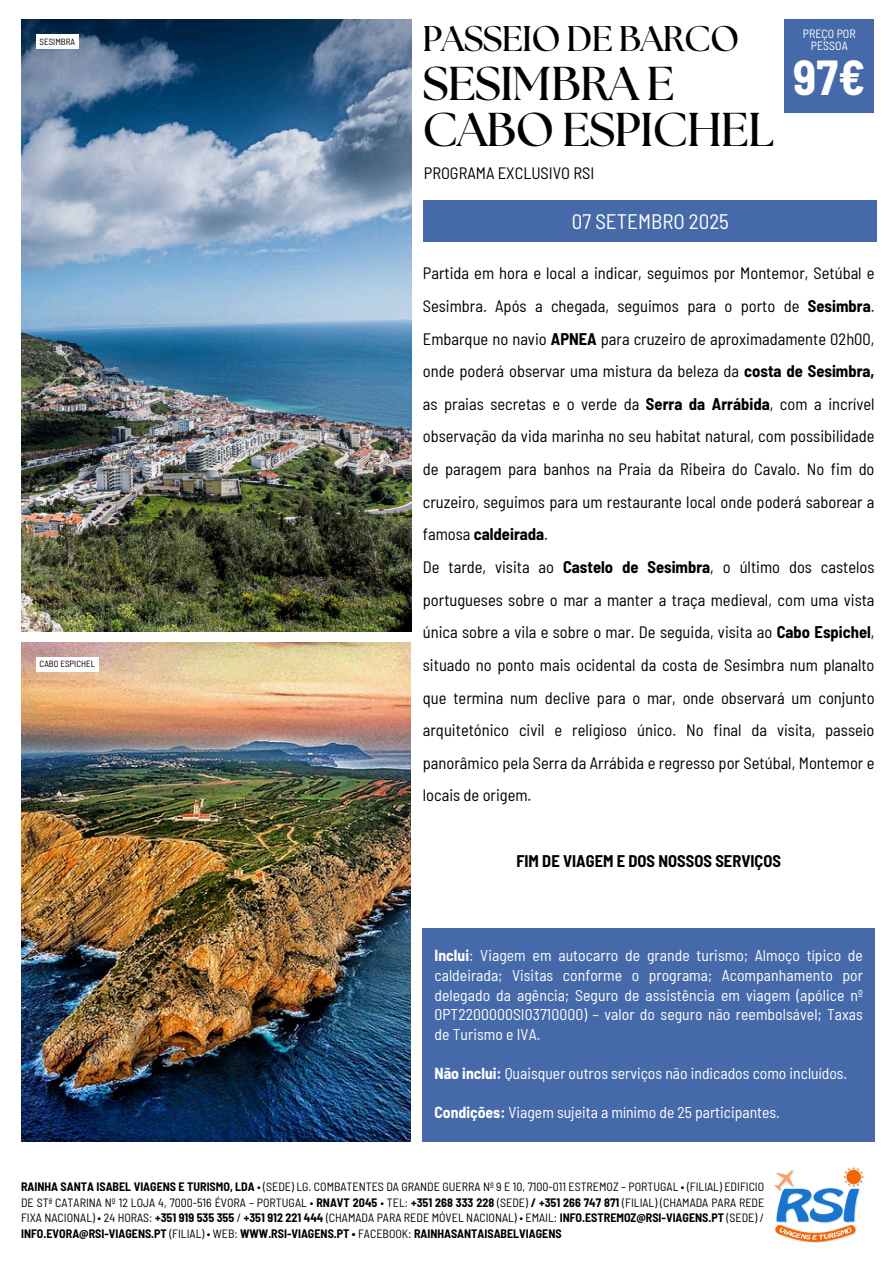
<style>
.page{position:relative;width:894px;height:1264px;background:#fff}
.page>*{position:absolute;margin:0;border:0;box-sizing:border-box;transform-origin:0 0}
.t1{font:700 semi-condensed 48px "Barlow";color:#fff}
.t2{font:700 47.4px/45.3px "The Seasons";letter-spacing:-.02em;color:#000}
.t3{font:700 35.55px "The Seasons";letter-spacing:-.02em;color:#000}
.t4{font:semi-condensed 21px "Barlow";color:#fff}
.t5{font:semi-condensed 16.5px/32.7px "Barlow";color:#000}
.t6{font:700 semi-condensed 16.5px "Barlow";color:#000}
.t7{font:semi-condensed 15.6px/19.6px "Barlow";color:#fff;text-align:justify}
.t8{font:semi-condensed 12px/15.8px "Barlow";color:#000;text-align:justify}
.t9{font:semi-condensed 12px/11.2px "Barlow";color:#fff;text-align:center}
.t10{font:semi-condensed 9px "Barlow";color:#000}
.s1{font-weight:700}
</style>
<div class="page">
<img style="left:774px;top:1167px;width:90px;height:75px">
<div style="left:784px;top:19px;width:89px;height:93px;background:#4669aa"></div>
<div style="left:424px;top:201px;width:452px;height:41px;background:#4669aa"></div>
<div style="left:422px;top:928px;width:452px;height:214px;background:#4669aa"></div>
<img style="left:22px;top:19px;width:389px;height:612px">
<img style="left:21px;top:643px;width:389px;height:498px">
<div style="left:36px;top:35px;width:43px;height:14px;background:#fff"></div>
<div style="left:36px;top:657px;width:63px;height:14px;background:#fff"></div>
<h3 class="t10" style="left:40px;top:36px;width:37px">SESIMBRA</h3>
<h6 class="t10" style="left:40px;top:658px;width:57px">CABO ESPICHEL</h6>
<h6 class="t3" style="left:422px;top:23px;width:318px">PASSEIO DE BARCO</h6>
<h4 class="t2" style="left:422px;top:63px;width:353px">SESIMBRA E<br>CABO ESPICHEL</h4>
<h6 class="t5" style="left:424px;top:156px;width:172px">PROGRAMA EXCLUSIVO RSI</h6>
<p class="t4" style="left:571px;top:208px;width:158px">07 SETEMBRO 2025</p>
<p class="t9" style="left:802px;top:28px;width:54px">PREÇO POR<br>PESSOA</p>
<p class="t1" style="left:793px;top:47px;width:73px">97€</p>
<p class="t5" style="left:423px;top:256px;width:453px">Partida em hora e local a indicar, seguimos por Montemor, Setúbal e Sesimbra. Após a chegada, seguimos para o porto de <span class="s1">Sesimbra</span>.<br>Embarque no navio <span class="s1">APNEA</span> para cruzeiro de aproximadamente 02h00, onde poderá observar uma mistura da beleza da <span class="s1">costa de Sesimbra, </span>as praias secretas e o verde da <span class="s1">Serra da Arrábida</span>, com a incrível observação da vida marinha no seu habitat natural, com possibilidade de paragem para banhos na Praia da Ribeira do Cavalo. No fim do cruzeiro, seguimos para um restaurante local onde poderá saborear a famosa <span class="s1">caldeirada</span>.<br>De tarde, visita ao <span class="s1">Castelo de Sesimbra</span>, o último dos castelos portugueses sobre o mar a manter a traça medieval, com uma vista única sobre a vila e sobre o mar. De seguida, visita ao <span class="s1">Cabo Espichel</span>, situado no ponto mais ocidental da costa de Sesimbra num planalto que termina num declive para o mar, onde observará um conjunto arquitetónico civil e religioso único. No final da visita, passeio panorâmico pela Serra da Arrábida e regresso por Setúbal, Montemor e locais de origem.</p>
<p class="t6" style="left:516px;top:850px;width:266px">FIM DE VIAGEM E DOS NOSSOS SERVIÇOS</p>
<p class="t7" style="left:434px;top:945px;width:430px"><span class="s1">Inclui</span>: Viagem em autocarro de grande turismo; Almoço típico de caldeirada; Visitas conforme o programa; Acompanhamento por delegado da agência; Seguro de assistência em viagem (apólice nº 0PT2200000SI03710000) – valor do seguro não reembolsável; Taxas de Turismo e IVA.</p>
<h2 class="t7" style="left:434px;top:1062px;width:414px"><span class="s1">Não inclui:</span> Quaisquer outros serviços não indicados como incluídos.</h2>
<h1 class="t7" style="left:434px;top:1102px;width:347px"><span class="s1">Condições:</span> Viagem sujeita a mínimo de 25 participantes.</h1>
<h5 class="t8" style="left:21px;top:1178px;width:744px"><span class="s1">RAINHA SANTA ISABEL VIAGENS E TURISMO, LDA</span> • (SEDE) LG. COMBATENTES DA GRANDE GUERRA Nº 9 E 10, 7100-011 ESTREMOZ – PORTUGAL • (FILIAL) EDIFICIO DE STª CATARINA Nº 12 LOJA 4, 7000-516 ÉVORA – PORTUGAL • <span class="s1">RNAVT 2045</span> • TEL: <span class="s1">+351 268 333 228</span> (SEDE) <span class="s1">/ +351 266 747 871</span> (FILIAL) (CHAMADA PARA REDE FIXA NACIONAL) • 24 HORAS: <span class="s1">+351 919 535 355</span> / <span class="s1">+351 912 221 444</span> (CHAMADA PARA REDE MÓVEL NACIONAL) • EMAIL: <span class="s1">INFO.ESTREMOZ@RSI-VIAGENS.PT</span> (SEDE) / <span class="s1">INFO.EVORA@RSI-VIAGENS.PT</span> (FILIAL) • WEB: <span class="s1">WWW.RSI-VIAGENS.PT •</span> FACEBOOK: <span class="s1">RAINHASANTAISABELVIAGENS</span></h5>
</div>
